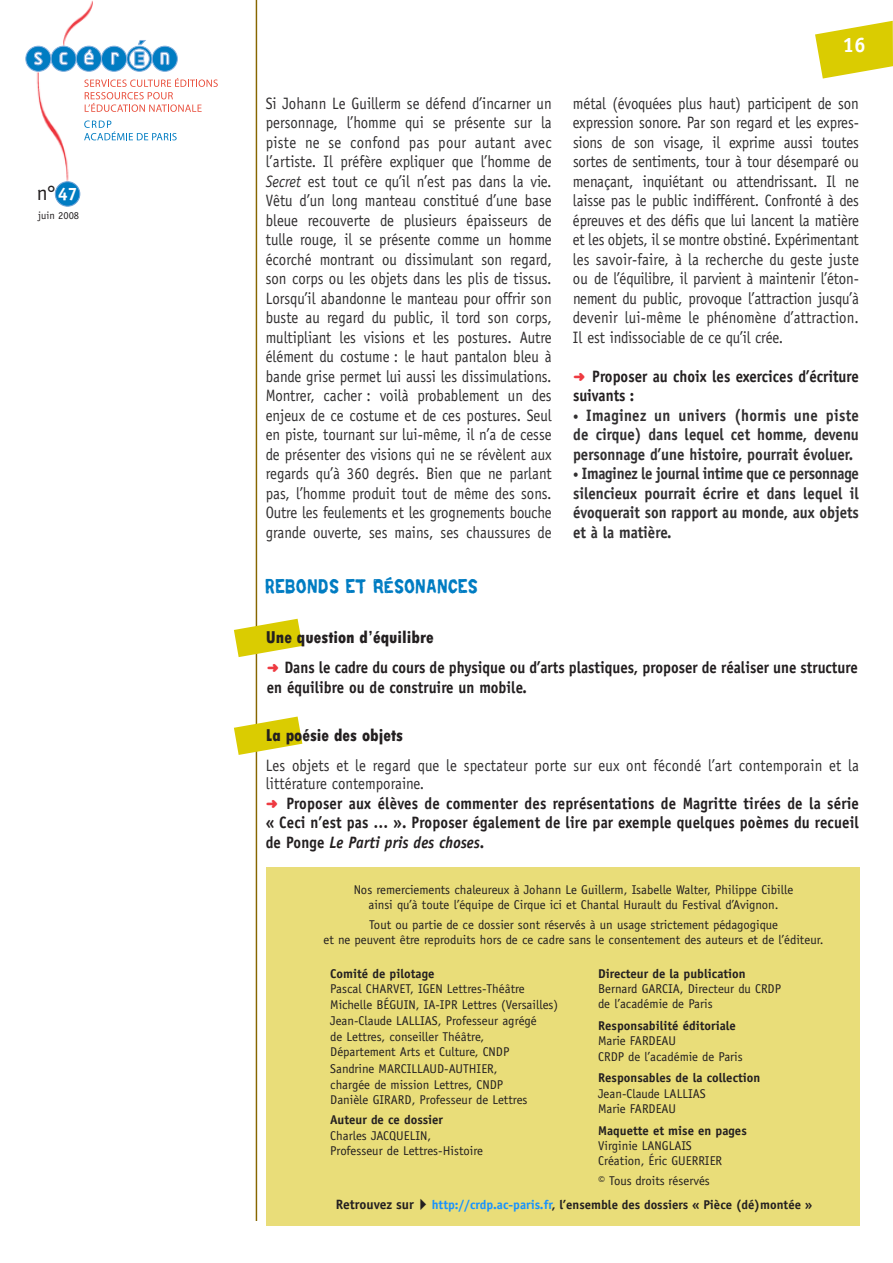
<style>
.page{position:relative;width:893px;height:1263px;background:#fff}
.page>*{position:absolute;margin:0;border:0;box-sizing:border-box;transform-origin:0 0}
.t1{font:21px "Officina Sans";color:#231f20}
.t2{font:700 21px "Officina Sans";color:#fff}
.t3{font:800 condensed 18px "Tw Cen";color:#231f20}
.t4{font:18px "Repent";letter-spacing:.025em;color:#007cc2;scale:.8 1}
.t5{font:16.5px/19.5px "Officina Sans";color:#312f30;text-align:justify;scale:.9 1}
.t6{font:700 16.5px/19.5px "Officina Sans";color:#231f20;scale:.9 1}
.t7{font:700 16.5px/19.5px "Officina Sans";color:#312f30;text-align:justify;scale:.9 1}
.t8{font:12.75px/15.3px "Officina Sans";color:#231f20}
.t9{font:700 12.75px "Officina Sans";color:#231f20}
.t10{font:10.5px "Officina Sans";color:#231f20}
.s1{font-weight:700;font-size:18px;color:#fff}
.s2{font-style:italic}
.s3{font-family:"Distro Bats";font-weight:400;font-size:13.5px;color:#ee3a41}
.s4{font-weight:400;font-size:12px}
.s5{font-size:13.5px}
.s6{color:#1792ff}
</style>
<div class="page">
<img style="left:63px;top:0;width:30px;height:40px">
<img style="left:36px;top:72px;width:41px;height:113px">
<img style="left:255px;top:0;width:3px;height:1220px">
<svg style="left:84px;top:78px;width:134px;height:34px"></svg>
<svg style="left:84px;top:120px;width:93px;height:20px"></svg>
<svg style="left:25px;top:40px;width:153px;height:32px"></svg>
<div style="left:55px;top:182px;width:25px;height:24px;background:#007cc2;border-radius:50%"></div>
<div style="left:55px;top:181px;width:25px;height:26px;border:1px solid #70a3d6;border-radius:50%"></div>
<svg style="left:815px;top:21px;width:78px;height:58px"></svg>
<div style="left:266px;top:867px;width:594px;height:358px;background:#e9dd79"></div>
<svg style="left:234px;top:619px;width:68px;height:38px"></svg>
<svg style="left:234px;top:716px;width:68px;height:39px"></svg>
<p class="t1" style="left:37px;top:181px;width:42px">n° <span class="s1">47</span></p>
<p class="t10" style="left:38px;top:209px;width:42px">juin 2008</p>
<p class="t2" style="left:843px;top:32px;width:22px">16</p>
<p class="t5" style="left:266px;top:93px;width:319px">Si Johann Le Guillerm se défend d’incarner un personnage, l’homme qui se présente sur la piste ne se confond pas pour autant avec l’artiste. Il préfère expliquer que l’homme de <span class="s2">Secret</span> est tout ce qu’il n’est pas dans la vie.<br>Vêtu d’un long manteau constitué d’une base bleue recouverte de plusieurs épaisseurs de tulle rouge, il se présente comme un homme écorché montrant ou dissimulant son regard, son corps ou les objets dans les plis de tissus.<br>Lorsqu’il abandonne le manteau pour offrir son buste au regard du public, il tord son corps, multipliant les visions et les postures. Autre élément du costume : le haut pantalon bleu à bande grise permet lui aussi les dissimulations.<br>Montrer, cacher : voilà probablement un des enjeux de ce costume et de ces postures. Seul en piste, tournant sur lui-même, il n’a de cesse de présenter des visions qui ne se révèlent aux regards qu’à 360 degrés. Bien que ne parlant pas, l’homme produit tout de même des sons.<br>Outre les feulements et les grognements bouche grande ouverte, ses mains, ses chaussures de</p>
<p class="t5" style="left:573px;top:93px;width:319px">métal (évoquées plus haut) participent de son expression sonore. Par son regard et les expres&shy;sions de son visage, il exprime aussi toutes sortes de sentiments, tour à tour désemparé ou menaçant, inquiétant ou attendrissant. Il ne laisse pas le public indifférent. Confronté à des épreuves et des défis que lui lancent la matière et les objets, il se montre obstiné. Expérimentant les savoir-faire, à la recherche du geste juste ou de l’équilibre, il parvient à maintenir l’éton&shy;nement du public, provoque l’attraction jusqu’à devenir lui-même le phénomène d’attraction.<br>Il est indissociable de ce qu’il crée.</p>
<p class="t6" style="left:573px;top:366px;width:319px"><span class="s3">b</span> Proposer au choix les exercices d’écriture suivants :</p>
<p class="t7" style="left:573px;top:405px;width:319px"><span class="s4">•</span> Imaginez un univers (hormis une piste de cirque) dans lequel cet homme, devenu personnage d’une histoire, pourrait évoluer.</p>
<p class="t7" style="left:573px;top:464px;width:319px"><span class="s4">•</span> Imaginez le journal intime que ce personnage silencieux pourrait écrire et dans lequel il évoquerait son rapport au monde, aux objets et à la matière.</p>
<p class="t4" style="left:266px;top:576px;width:267px">REBONDS ET RÉSONANCES</p>
<p class="t3" style="left:266px;top:626px;width:170px">Une question d’équilibre</p>
<p class="t6" style="left:267px;top:658px;width:658px"><span class="s3">b</span> Dans le cadre du cours de physique ou d’arts plastiques, proposer de réaliser une structure en équilibre ou de construire un mobile.</p>
<p class="t3" style="left:266px;top:724px;width:139px">La poésie des objets</p>
<p class="t5" style="left:266px;top:757px;width:661px;line-height:18px">Les objets et le regard que le spectateur porte sur eux ont fécondé l’art contemporain et la littérature contemporaine.</p>
<p class="t6" style="left:266px;top:793px;width:661px;text-align:justify"><span class="s3">b</span> Proposer aux élèves de commenter des représentations de Magritte tirées de la série « Ceci n’est pas … ». Proposer également de lire par exemple quelques poèmes du recueil de Ponge <span class="s2">Le Parti pris des choses</span>.</p>
<p class="t8" style="left:354px;top:882px;width:441px;text-align:center">Nos remerciements chaleureux à Johann Le Guillerm, Isabelle Walter, Philippe Cibille ainsi qu’à toute l’équipe de Cirque ici et Chantal H urault du Festival d’Avignon.</p>
<p class="t8" style="left:324px;top:917px;width:501px;text-align:center">Tout ou partie de ce dossier sont réservés à un usage strictement pédagogique<br>et ne peuvent être reproduits hors de ce cadre sans le consentement des auteurs et de l’éditeur.</p>
<p class="t9" style="left:330px;top:965px;width:106px">Comité de pilotage</p>
<p class="t8" style="left:330px;top:981px;width:230px;line-height:15.8px">Pascal CH ARVET, IGEN Lettres-Théâtre Michelle B ÉGUIN, IA-IPR Lettres (Versailles)<br>Jean-Claude LALLIAS, Professeur agrégé<br>de Lettres, conseiller Théâtre,<br>Département Arts et Culture, CNDP</p>
<p class="t8" style="left:330px;top:1061px;width:65px">Sandrine Marcillaud</p>
<p class="t8" style="left:330px;top:1061px;width:199px;text-indent:114px">-AUTH IER, chargée de mission lettres, CNDP<br>Danièle GIRARD, Professeur de lettres</p>
<p class="t9" style="left:330px;top:1112px;width:114px">Auteur de ce dossier</p>
<p class="t8" style="left:330px;top:1128px;width:54px">Charles Jacqu</p>
<p class="t8" style="left:330px;top:1128px;width:154px;text-indent:74px">elin,<br>Professeur de lettres-H istoire</p>
<p class="t9" style="left:598px;top:965px;width:149px">Directeur de la publication</p>
<p class="t8" style="left:598px;top:981px;width:184px">Bernard GARCIA, Directeur du CRDP de l’académie de Paris</p>
<p class="t9" style="left:598px;top:1018px;width:139px">Responsabilité éditoriale</p>
<p class="t8" style="left:598px;top:1033px;width:146px">Marie FARDEAU<br>CRDP de l’académie de Paris</p>
<p class="t9" style="left:598px;top:1070px;width:164px">Responsables de la collection</p>
<p class="t8" style="left:598px;top:1085px;width:79px">Jean-Claude Lallias<br>Marie Fard eau</p>
<p class="t9" style="left:598px;top:1122px;width:150px">Maquette et mise en pages</p>
<p class="t8" style="left:598px;top:1138px;width:126px">Virginie LANGLAIS<br>Création, Éric GUERRIER</p>
<p class="t8" style="left:598px;top:1173px;width:113px">© Tous droits réservés</p>
<p class="t9" style="left:336px;top:1196px;width:478px"><span class="s5">Retrouvez sur</span>✔<span class="s6">http://crdp.ac-paris.fr</span>, l’ensemble des dossiers « Pièce (dé)montée »</p>
</div>
